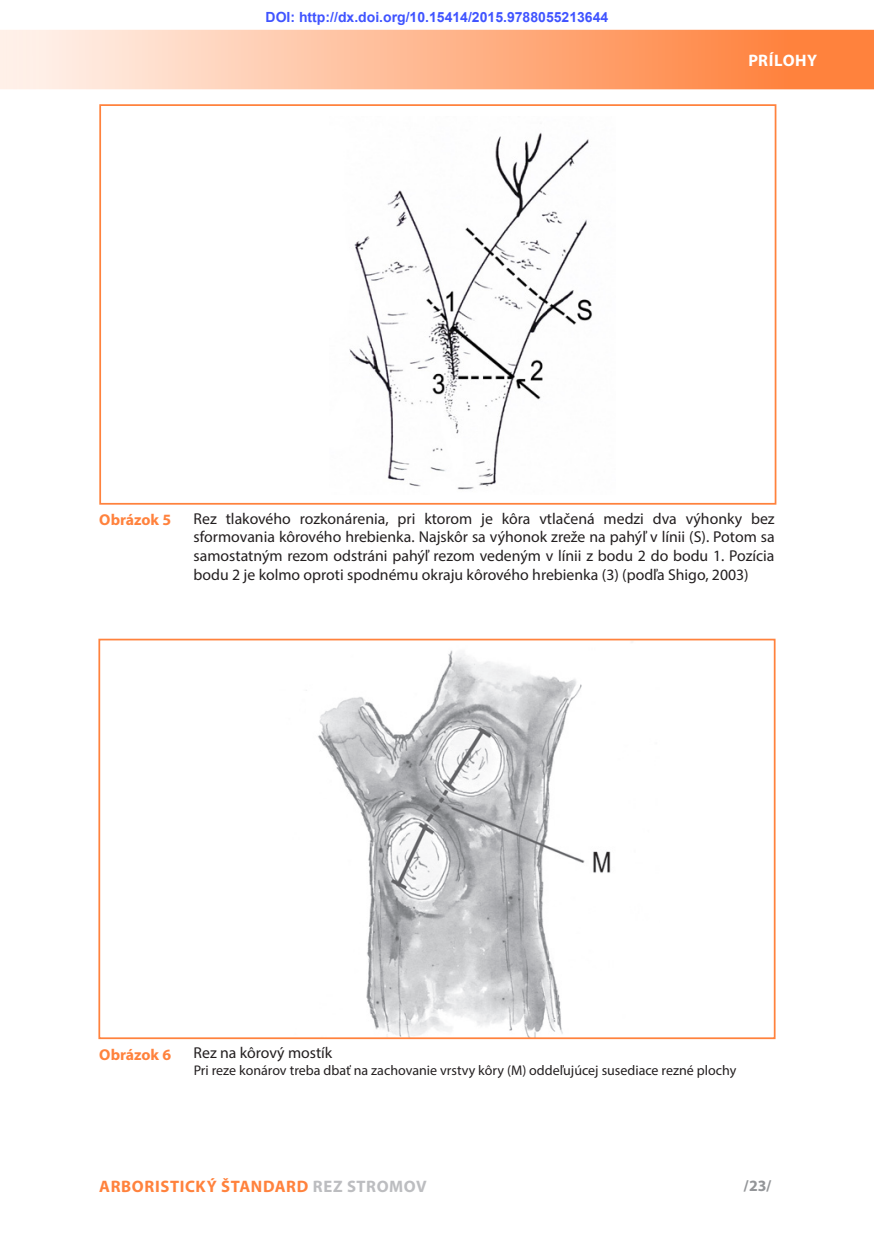
<style>
.page{position:relative;width:874px;height:1241px;background:#fff}
.page>*{position:absolute;margin:0;border:0;box-sizing:border-box;transform-origin:0 0}
.t1{font:700 16.62px "Myriad Pro";letter-spacing:.035em;color:#ff823d}
.t2{font:700 16.62px "Myriad Pro";letter-spacing:.03em;color:#fff}
.t3{font:15.75px/18.9px "Myriad Pro";color:#231f20;text-align:justify}
.t4{font:700 15.75px "Myriad Pro";color:#ff823d}
.t5{font:700 15.75px "Myriad Pro";color:#939598}
.t6{font:14px "Myriad Pro";color:#231f20}
.t7{font:700 14px "Arial";color:#4054ff}
.s1{color:#bcbdc0}
</style>
<div class="page">
<svg style="left:99px;top:30px;width:774px;height:59px;background:#ffaf83"></svg>
<svg style="left:0;top:30px;width:99px;height:59px;background:#ffece3"></svg>
<img style="left:349px;top:132px;width:244px;height:358px">
<div style="left:99px;top:104px;width:677px;height:400px;border:2px solid #ff823d"></div>
<img style="left:306px;top:650px;width:305px;height:385px">
<div style="left:98px;top:638px;width:677px;height:400px;border:2px solid #ff823d"></div>
<p class="t7" style="left:265px;top:8px;width:344px">DOI: http://dx.doi.org/10.15414/2015.9788055213644</p>
<p class="t2" style="left:748px;top:49px;width:70px">Prílohy</p>
<p class="t4" style="left:99px;top:509px;width:73px">Obrázok 5</p>
<p class="t3" style="left:193px;top:508px;width:582px">Rez tlakového rozkonárenia, pri ktorom je kôra vtlačená medzi dva výhonky bez sformovania kôrového hrebienka. Najskôr sa výhonok zreže na pahýľ v línii (S). Potom sa samostatným rezom odstráni pahýľ rezom vedeným v línii z bodu 2 do bodu 1. Pozícia bodu 2 je kolmo oproti spodnému okraju kôrového hrebienka (3) (podľa Shigo, 2003)</p>
<p class="t4" style="left:99px;top:1043px;width:73px">Obrázok 6</p>
<p class="t3" style="left:193px;top:1042px;width:140px">Rez na kôrový mostík</p>
<p class="t6" style="left:193px;top:1061px;width:544px">Pri reze konárov treba dbať na zachovanie vrstvy kôry (M) oddeľujúcej susediace rezné plochy</p>
<p class="t1" style="left:99px;top:1174px;width:329px">ARBORISTICKÝ ŠTANDARD <span class="s1">REZ STROMOV</span></p>
<p class="t5" style="left:743px;top:1175px;width:29px">/23/</p>
</div>
